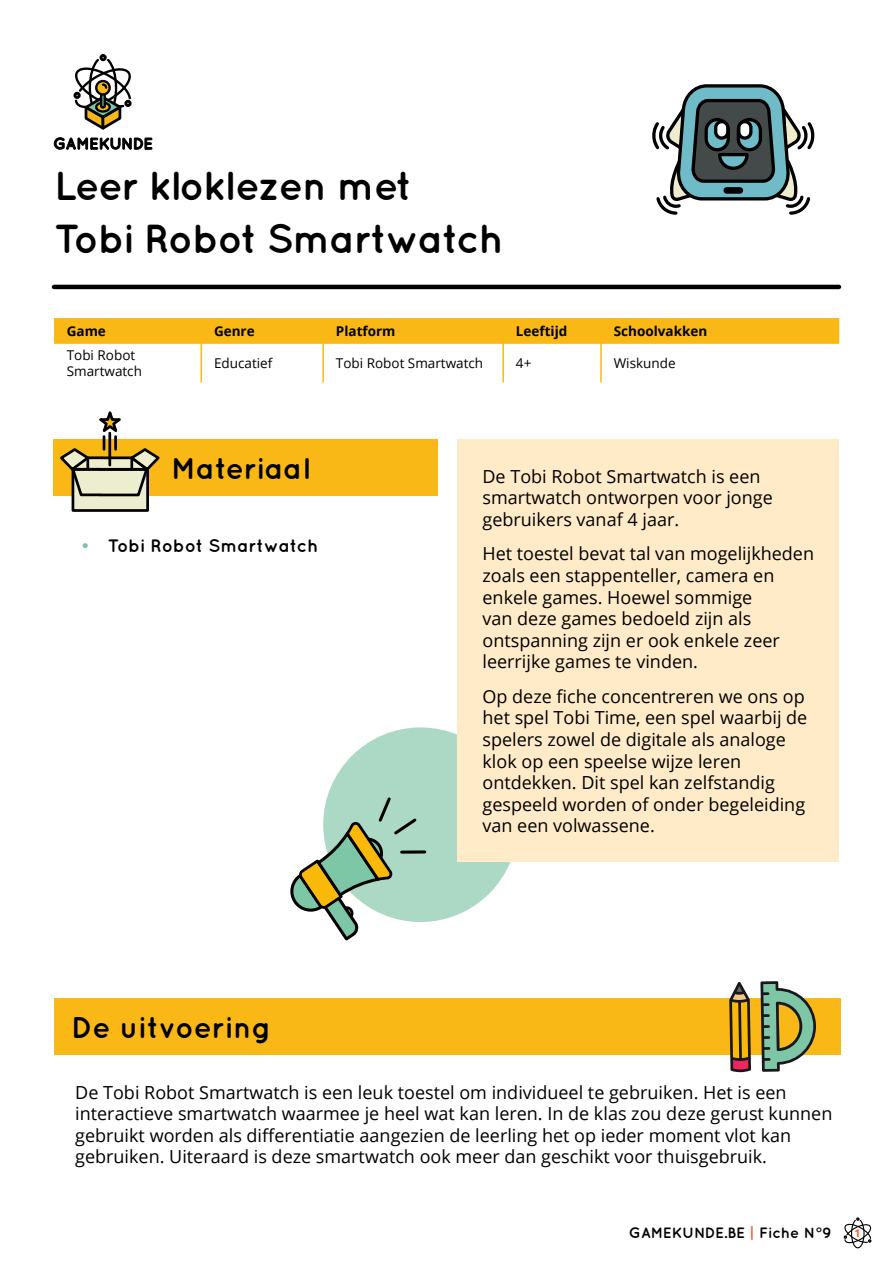
<style>
.page{position:relative;width:893px;height:1263px;background:#fff}
.page>*{position:absolute;margin:0;border:0;box-sizing:border-box;transform-origin:0 0}
.t1{font:700 40.5px/52.8px "Quicksand";letter-spacing:-.03em;color:#000}
.t2{font:700 30px "Quicksand";color:#000}
.t3{font:18px/21.6px "Open Sans";color:#000}
.t4{font:700 18px "Quicksand";color:#000}
.t5{font:700 15px "Quicksand";color:#000}
.t6{font:13.5px/16.2px "Open Sans";color:#000}
.t7{font:700 13.5px "Open Sans";color:#000}
.t8{font:700 10.5px "Open Sans";color:#f15a26}
.s1{color:#7cc4a4}
.s2{color:#f15a26}
</style>
<div class="page">
<svg style="left:844px;top:1217px;width:28px;height:32px"></svg>
<div style="left:323px;top:727px;width:195px;height:195px;background:#acd9c5;border-radius:50%"></div>
<div style="left:99px;top:54px;width:8px;height:7px;border:3px solid #000101;border-radius:50%"></div>
<svg style="left:54px;top:55px;width:98px;height:95px"></svg>
<hr style="left:54px;top:285px;width:785px;height:4px;background:#000">
<svg style="left:54px;top:318px;width:785px;height:26px;background:#fab817"></svg>
<hr style="left:322px;top:318px;width:2px;height:26px;background:#fab816">
<hr style="left:502px;top:318px;width:2px;height:26px;background:#fab816">
<hr style="left:600px;top:318px;width:2px;height:26px;background:#fab816">
<hr style="left:201px;top:344px;width:1px;height:38px;background:#fab816">
<hr style="left:322px;top:344px;width:2px;height:38px;background:#fab816">
<hr style="left:502px;top:344px;width:2px;height:38px;background:#fab816">
<hr style="left:600px;top:344px;width:2px;height:38px;background:#fab816">
<div style="left:52px;top:439px;width:385px;height:57px;background:#fab816"></div>
<div style="left:54px;top:998px;width:786px;height:57px;background:#fab816"></div>
<div style="left:457px;top:439px;width:382px;height:423px;background:#ffebc8"></div>
<svg style="left:419px;top:850px;width:6px;height:4px"></svg>
<svg style="left:290px;top:795px;width:129px;height:146px"></svg>
<div style="left:72px;top:468px;width:77px;height:44px;background:#ededcf;border:3px solid #000"></div>
<svg style="left:60px;top:411px;width:100px;height:87px"></svg>
<svg style="left:729px;top:982px;width:22px;height:90px"></svg>
<svg style="left:760px;top:981px;width:56px;height:91px"></svg>
<svg style="left:652px;top:84px;width:162px;height:131px"></svg>
<div style="left:723px;top:187px;width:20px;height:7px;border:3px solid #000;border-radius:2px"></div>
<h1 class="t1" style="left:54px;top:159px;width:451px">Leer kloklezen met<br>Tobi Robot Smartwatch</h1>
<p class="t7" style="left:67px;top:322px;width:41px">Game</p>
<p class="t7" style="left:214px;top:322px;width:42px">Genre</p>
<p class="t7" style="left:336px;top:322px;width:61px">Platform</p>
<p class="t7" style="left:516px;top:322px;width:53px">Leeftijd</p>
<p class="t7" style="left:614px;top:322px;width:95px">Schoolvakken</p>
<p class="t6" style="left:67px;top:347px;width:77px">Tobi Robot<br>Smartwatch</p>
<p class="t6" style="left:214px;top:355px;width:60px">Educatief</p>
<p class="t6" style="left:336px;top:355px;width:149px">Tobi Robot Smartwatch</p>
<p class="t6" style="left:516px;top:355px;width:17px">4+</p>
<p class="t6" style="left:614px;top:355px;width:63px">Wiskunde</p>
<h2 class="t2" style="left:171px;top:450px;width:140px">Materiaal</h2>
<p class="t4" style="left:81px;top:534px;width:239px"><span class="s1">•</span> Tobi Robot Smartwatch</p>
<h2 class="t2" style="left:71px;top:1009px;width:202px">De uitvoering</h2>
<p class="t3" style="left:482px;top:465px;width:292px">De Tobi Robot Smartwatch is een smartwatch ontworpen voor jonge gebruikers vanaf 4 jaar.</p>
<p class="t3" style="left:482px;top:543px;width:333px">Het toestel bevat tal van mogelijkheden zoals een stappenteller, camera en enkele games. Hoewel sommige<br>van deze games bedoeld zijn als ontspanning zijn er ook enkele zeer leerrijke games te vinden.</p>
<p class="t3" style="left:482px;top:685px;width:326px">Op deze fiche concentreren we ons op het spel Tobi Time, een spel waarbij de spelers zowel de digitale als analoge klok op een speelse wijze leren ontdekken. Dit spel kan zelfstandig gespeeld worden of onder begeleiding van een volwassene.</p>
<p class="t3" style="left:75px;top:1081px;width:759px">De Tobi Robot Smartwatch is een leuk toestel om individueel te gebruiken. Het is een interactieve smartwatch waarmee je heel wat kan leren. In de klas zou deze gerust kunnen gebruikt worden als differentiatie aangezien de leerling het op ieder moment vlot kan gebruiken. Uiteraard is deze smartwatch ook meer dan geschikt voor thuisgebruik.</p>
<p class="t5" style="left:629px;top:1224px;width:204px">GAMEKUNDE.BE <span class="s2">|</span> Fiche N°9</p>
<p class="t8" style="left:855px;top:1226px;width:7px">1</p>
</div>
